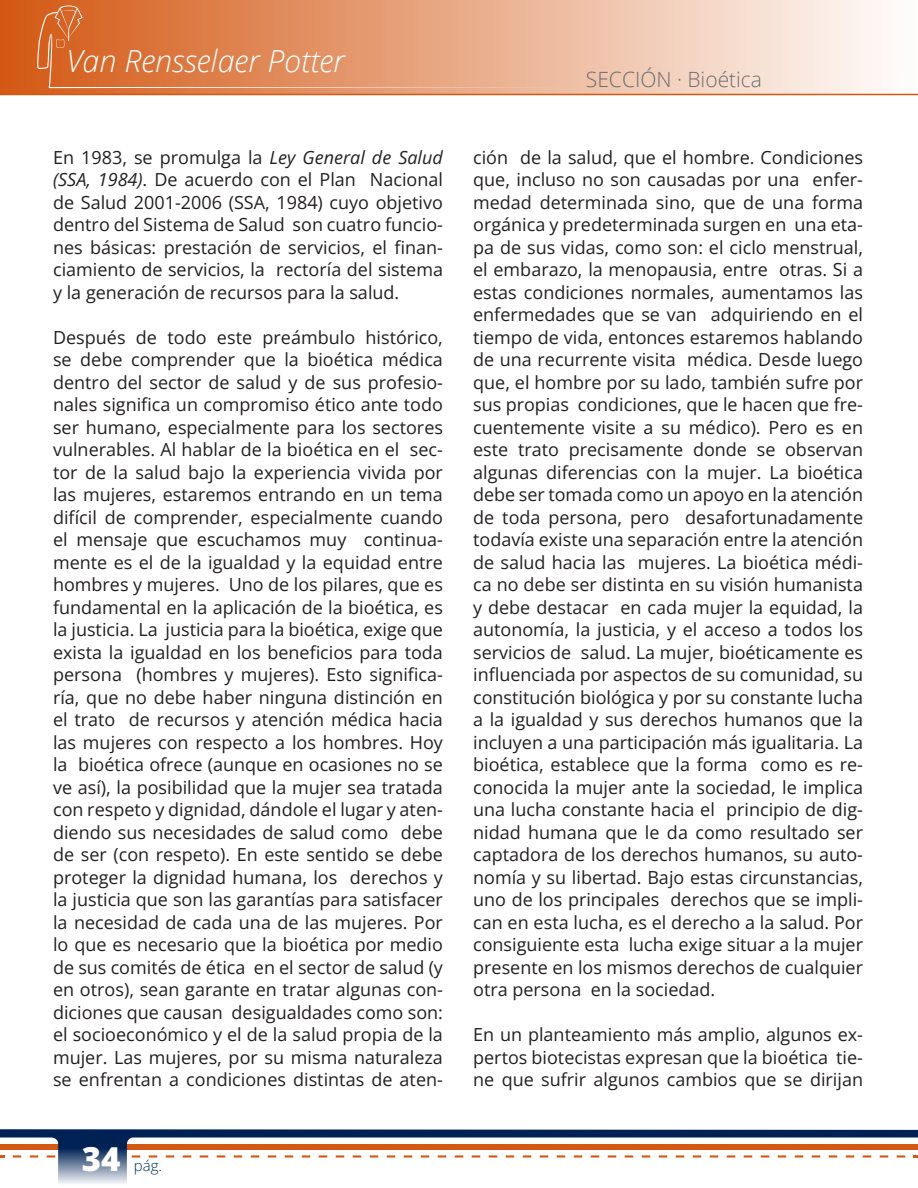
<style>
.page{position:relative;width:918px;height:1188px;background:#fff}
.page>*{position:absolute;margin:0;border:0;box-sizing:border-box;transform-origin:0 0}
.t1{font:italic 300 30.45px "Open Sans";color:#fff}
.t2{font:300 21px "Open Sans";color:#6d6d6d}
.t3{font:18px/22.5px "Open Sans";color:#231f20;text-align:justify}
.t4{font:300 15px "Open Sans";color:#00365f}
.s1{font-style:italic}
.s2{font-weight:800;font-size:33px;color:#fff}
</style>
<div class="page">
<div style="left:0;top:0;width:918px;height:94px;background:linear-gradient(to right,#d35813,#fffdfd)"></div>
<svg style="left:37px;top:6px;width:537px;height:82px;background:#e19063"></svg>
<hr style="left:0;top:94px;width:918px;height:1px;background:#d35813">
<svg style="left:0;top:1129px;width:918px;height:55px"></svg>
<h1 class="t1" style="left:67px;top:40px;width:279px">Van Rensselaer Potter</h1>
<p class="t3" style="left:53px;top:146px;width:391px">En 1983, se promulga la <span class="s1">Ley General de Salud (SSA, 1984)</span>. De acuerdo con el Plan Nacional de Salud 2001-2006 (SSA, 1984) cuyo objetivo dentro del Sistema de Salud son cuatro funcio&shy;nes básicas: prestación de servicios, el finan&shy;ciamiento de servicios, la rectoría del sistema y la generación de recursos para la salud.</p>
<p class="t3" style="left:53px;top:326px;width:391px">Después de todo este preámbulo histórico, se debe comprender que la bioética médica dentro del sector de salud y de sus profesio&shy;nales significa un compromiso ético ante todo ser humano, especialmente para los sectores vulnerables. Al hablar de la bioética en el sec&shy;tor de la salud bajo la experiencia vivida por las mujeres, estaremos entrando en un tema difícil de comprender, especialmente cuando el mensaje que escuchamos muy continua&shy;mente es el de la igualdad y la equidad entre hombres y mujeres. Uno de los pilares, que es fundamental en la aplicación de la bioética, es la justicia. La justicia para la bioética, exige que exista la igualdad en los beneficios para toda persona (hombres y mujeres). Esto significa&shy;ría, que no debe haber ninguna distinción en el trato de recursos y atención médica hacia las mujeres con respecto a los hombres. Hoy la bioética ofrece (aunque en ocasiones no se ve así), la posibilidad que la mujer sea tratada con respeto y dignidad, dándole el lugar y aten&shy;diendo sus necesidades de salud como debe de ser (con respeto). En este sentido se debe proteger la dignidad humana, los derechos y la justicia que son las garantías para satisfacer la necesidad de cada una de las mujeres. Por lo que es necesario que la bioética por medio de sus comités de ética en el sector de salud (y en otros), sean garante en tratar algunas con&shy;diciones que causan desigualdades como son: el socioeconómico y el de la salud propia de la mujer. Las mujeres, por su misma naturaleza se enfrentan a condiciones distintas de aten-</p>
<p class="t4" style="left:82px;top:1155px;width:82px"><span class="s2">34</span> pág.</p>
<p class="t2" style="left:586px;top:65px;width:178px">SECCIÓN · Bioética</p>
<p class="t3" style="left:473px;top:146px;width:391px">ción de la salud, que el hombre. Condiciones que, incluso no son causadas por una enfer&shy;medad determinada sino, que de una forma orgánica y predeterminada surgen en una eta&shy;pa de sus vidas, como son: el ciclo menstrual, el embarazo, la menopausia, entre otras. Si a estas condiciones normales, aumentamos las enfermedades que se van adquiriendo en el tiempo de vida, entonces estaremos hablando de una recurrente visita médica. Desde luego que, el hombre por su lado, también sufre por sus propias condiciones, que le hacen que fre&shy;cuentemente visite a su médico). Pero es en este trato precisamente donde se observan algunas diferencias con la mujer. La bioética debe ser tomada como un apoyo en la atención de toda persona, pero desafortunadamente todavía existe una separación entre la atención de salud hacia las mujeres. La bioética médi&shy;ca no debe ser distinta en su visión humanista y debe destacar en cada mujer la equidad, la autonomía, la justicia, y el acceso a todos los servicios de salud. La mujer, bioéticamente es influenciada por aspectos de su comunidad, su constitución biológica y por su constante lucha a la igualdad y sus derechos humanos que la incluyen a una participación más igualitaria. La bioética, establece que la forma como es re&shy;conocida la mujer ante la sociedad, le implica una lucha constante hacia el principio de dig&shy;nidad humana que le da como resultado ser captadora de los derechos humanos, su auto&shy;nomía y su libertad. Bajo estas circunstancias, uno de los principales derechos que se impli&shy;can en esta lucha, es el derecho a la salud. Por consiguiente esta lucha exige situar a la mujer presente en los mismos derechos de cualquier otra persona en la sociedad.</p>
<p class="t3" style="left:473px;top:1023px;width:391px">En un planteamiento más amplio, algunos ex&shy;pertos biotecistas expresan que la bioética tie&shy;ne que sufrir algunos cambios que se dirijan</p>
</div>
